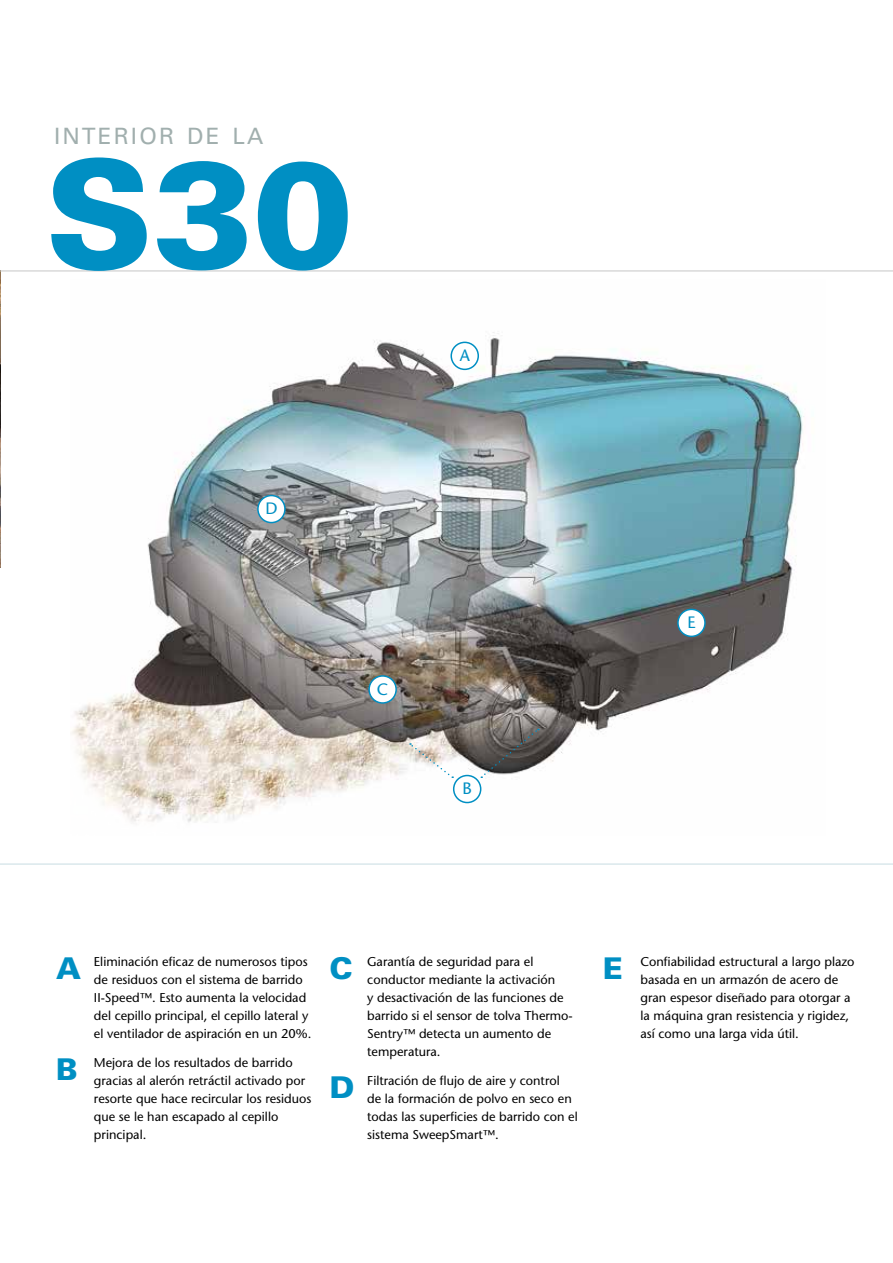
<style>
.page{position:relative;width:893px;height:1263px;background:#fff}
.page>*{position:absolute;margin:0;border:0;box-sizing:border-box;transform-origin:0 0}
.t1{font:900 150px "Univers LT Std";color:#008fc3}
.t2{font:900 30px "Univers LT Std";color:#008fc3}
.t3{font:22.5px "Univers LT Std";letter-spacing:.1em;color:#a1afae}
.t4{font:500 16.5px "Stone Sans Std";color:#008fc3}
.t5{font:500 12.75px/18px "Stone Sans Std";color:#000}
</style>
<div class="page">
<img style="left:0;top:272px;width:1px;height:296px">
<img style="left:133px;top:332px;width:671px;height:482px">
<div style="left:369px;top:676px;width:27px;height:27px;background:#fff;border-radius:50%"></div>
<div style="left:368px;top:675px;width:29px;height:29px;border:2px solid #008fc3;border-radius:50%"></div>
<div style="left:258px;top:496px;width:27px;height:27px;background:#fff;border-radius:50%"></div>
<div style="left:257px;top:495px;width:29px;height:28px;border:2px solid #008fc3;border-radius:50%"></div>
<div style="left:451px;top:342px;width:27px;height:27px;background:#fff;border-radius:50%"></div>
<div style="left:450px;top:342px;width:29px;height:28px;border:2px solid #008fc3;border-radius:50%"></div>
<div style="left:454px;top:775px;width:27px;height:27px;background:#fff;border-radius:50%"></div>
<div style="left:453px;top:775px;width:28px;height:28px;border:2px solid #008fc3;border-radius:50%"></div>
<div style="left:678px;top:609px;width:27px;height:27px;background:#fff;border-radius:50%"></div>
<div style="left:677px;top:609px;width:29px;height:28px;border:2px solid #008fc3;border-radius:50%"></div>
<svg style="left:410px;top:743px;width:43px;height:35px"></svg>
<svg style="left:481px;top:729px;width:58px;height:49px;background:#6b6967"></svg>
<svg style="left:71px;top:684px;width:175px;height:139px"></svg>
<hr style="left:0;top:271px;width:893px;height:1px;background:#c6c6c6">
<hr style="left:0;top:863px;width:893px;height:2px;background:#dae8ec">
<h3 class="t3" style="left:54px;top:123px;width:211px">INTERIOR DE LA</h3>
<h1 class="t1" style="left:45px;top:121px;width:310px">S30</h1>
<p class="t4" style="left:265px;top:499px;width:14px">D</p>
<p class="t4" style="left:377px;top:679px;width:13px">C</p>
<p class="t4" style="left:460px;top:346px;width:12px">A</p>
<p class="t4" style="left:462px;top:779px;width:11px">B</p>
<p class="t4" style="left:687px;top:613px;width:10px">E</p>
<h2 class="t2" style="left:56px;top:950px;width:26px">A</h2>
<p class="t5" style="left:94px;top:952px;width:219px">Eliminación eficaz de numerosos tipos de residuos con el sistema de barrido II-Speed™. Esto aumenta la velocidad del cepillo principal, el cepillo lateral y el ventilador de aspiración en un 20%.</p>
<h2 class="t2" style="left:56px;top:1050px;width:23px">B</h2>
<p class="t5" style="left:94px;top:1053px;width:219px">Mejora de los resultados de barrido gracias al alerón retráctil activado por resorte que hace recircular los residuos que se le han escapado al cepillo principal.</p>
<h2 class="t2" style="left:329px;top:950px;width:25px">C</h2>
<p class="t5" style="left:367px;top:952px;width:207px">Garantía de seguridad para el conductor mediante la activación<br>y desactivación de las funciones de barrido si el sensor de tolva Thermo-<br>Sentry™ detecta un aumento de temperatura.</p>
<h2 class="t2" style="left:329px;top:1068px;width:26px">D</h2>
<p class="t5" style="left:367px;top:1071px;width:212px">Filtración de flujo de aire y control<br>de la formación de polvo en seco en todas las superficies de barrido con el sistema SweepSmart™.</p>
<h2 class="t2" style="left:603px;top:950px;width:22px">E</h2>
<p class="t5" style="left:640px;top:952px;width:215px">Confiabilidad estructural a largo plazo basada en un armazón de acero de gran espesor diseñado para otorgar a la máquina gran resistencia y rigidez, así como una larga vida útil.</p>
</div>
